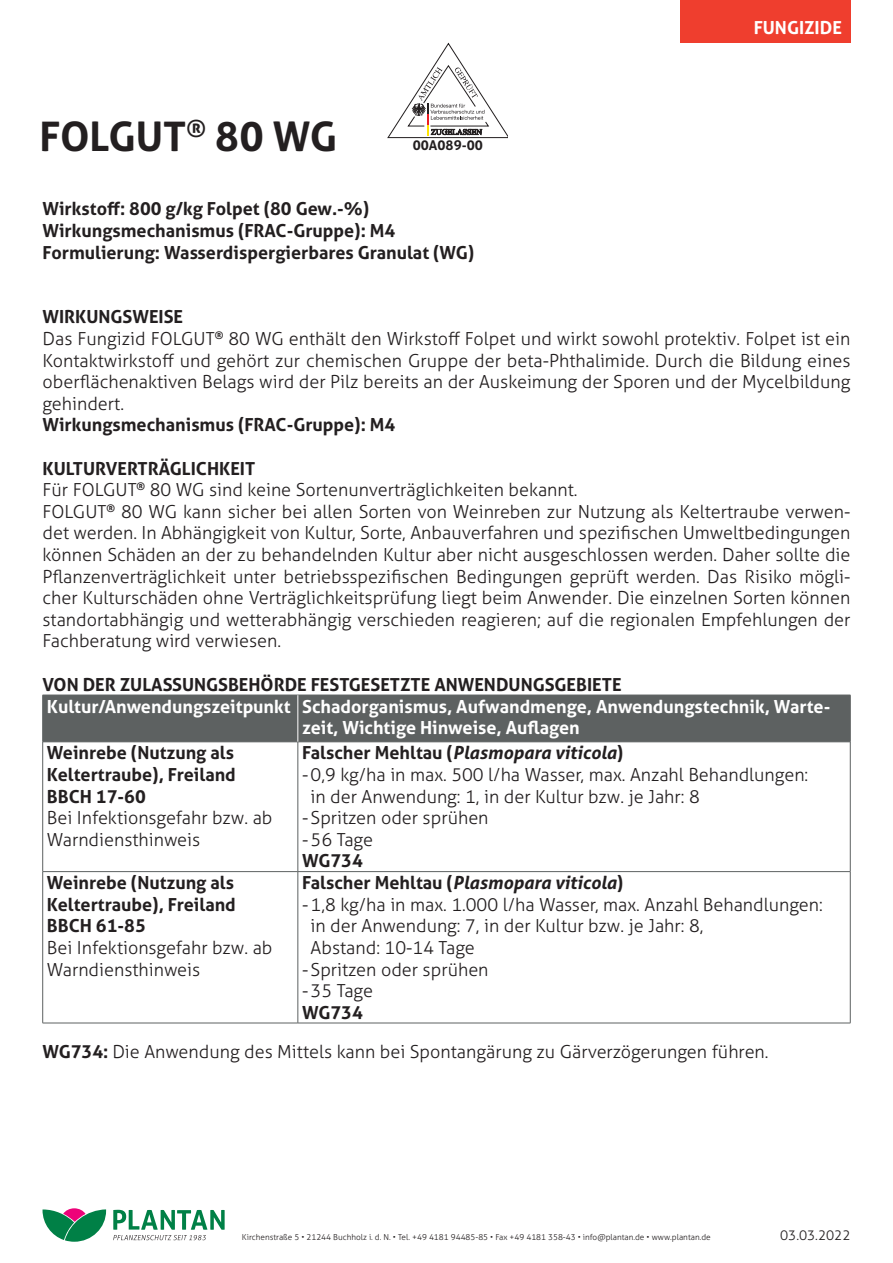
<style>
.page{position:relative;width:893px;height:1263px;background:#fff}
.page>*{position:absolute;margin:0;border:0;box-sizing:border-box;transform-origin:0 0}
.t1{font:700 40.8px "Aller";color:#231f20}
.t2{font:300 18px/21.6px "Aller";color:#231f20}
.t3{font:700 18px/21.6px "Aller";color:#231f20}
.t4{font:700 18px/21.6px "Aller";color:#fff}
.t5{font:italic 700 18px "Aller";color:#231f20}
.t6{font:300 13.5px "Aller";color:#231f20}
.t7{font:700 13.5px "Aller";color:#231f20}
.t8{font:300 8.25px "Aller";color:#231f20}
.s1{font-style:normal}
.s2{font-weight:700}
</style>
<div class="page">
<div style="left:680px;top:0;width:170px;height:43px;background:#ef3e2e"></div>
<svg style="left:388px;top:43px;width:120px;height:96px"></svg>
<svg style="left:43px;top:1208px;width:63px;height:34px"></svg>
<svg style="left:113px;top:1210px;width:112px;height:30px"></svg>
<div style="left:43px;top:696px;width:807px;height:45px;background:#5d6161"></div>
<hr style="left:43px;top:695px;width:255px;height:1px;background:#5d6161">
<hr style="left:42px;top:695px;width:1px;height:47px;background:#5d6161">
<hr style="left:298px;top:695px;width:552px;height:1px;background:#5d6161">
<hr style="left:850px;top:695px;width:1px;height:47px;background:#5d6161">
<hr style="left:42px;top:742px;width:1px;height:129px;background:#5d6161">
<hr style="left:850px;top:742px;width:1px;height:129px;background:#5d6161">
<hr style="left:42px;top:872px;width:1px;height:151px;background:#5d6161">
<hr style="left:850px;top:872px;width:1px;height:151px;background:#5d6161">
<hr style="left:43px;top:1023px;width:255px;height:1px;background:#5d6161">
<hr style="left:298px;top:1023px;width:552px;height:1px;background:#5d6161">
<hr style="left:43px;top:741px;width:255px;height:1px;background:#5d6161">
<hr style="left:298px;top:741px;width:552px;height:1px;background:#5d6161">
<hr style="left:298px;top:742px;width:1px;height:129px;background:#5d6161">
<hr style="left:43px;top:871px;width:255px;height:1px;background:#5d6161">
<hr style="left:298px;top:871px;width:552px;height:1px;background:#5d6161">
<hr style="left:298px;top:872px;width:1px;height:151px;background:#5d6161">
<hr style="left:298px;top:695px;width:1px;height:47px;background:#fff">
<p class="t1" style="left:39px;top:111px;width:299px">FOLGUT<sup>®</sup> 80 WG</p>
<p class="t7" style="left:413px;top:137px;width:72px">00A089-00</p>
<p class="t3" style="left:43px;top:198px;width:328px">Wirkstoff: 800 g/kg Folpet (80 Gew.-%)</p>
<p class="t3" style="left:43px;top:220px;width:354px">Wirkungsmechanismus (FRAC-Gruppe): M4</p>
<p class="t3" style="left:43px;top:241px;width:433px">Formulierung: Wasserdispergierbares Granulat (WG)</p>
<p class="t4" style="left:754px;top:17px;width:90px">FUNGIZIDE</p>
<p class="t3" style="left:43px;top:306px;width:142px">WIRKUNGSWEISE</p>
<p class="t2" style="left:43px;top:328px;width:809px;text-align:justify">Das Fungizid FOLGUT<sup>®</sup> 80 WG enthält den Wirkstoff Folpet und wirkt sowohl protektiv. Folpet ist ein Kontaktwirkstoff und gehört zur chemischen Gruppe der beta-Phthalimide. Durch die Bildung eines oberflächenaktiven Belags wird der Pilz bereits an der Auskeimung der Sporen und der Mycelbildung gehindert.</p>
<p class="t3" style="left:43px;top:414px;width:354px">Wirkungsmechanismus (FRAC-Gruppe): M4</p>
<p class="t3" style="left:43px;top:457px;width:214px">KULTURVERTRÄGLICHKEIT</p>
<p class="t2" style="left:43px;top:479px;width:537px">Für FOLGUT<sup>®</sup> 80 WG sind keine Sortenunverträglichkeiten bekannt.</p>
<p class="t2" style="left:43px;top:501px;width:809px;text-align:justify">FOLGUT<sup>®</sup> 80 WG kann sicher bei allen Sorten von Weinreben zur Nutzung als Keltertraube verwen&shy;det werden. In Abhängigkeit von Kultur, Sorte, Anbauverfahren und spezifischen Umweltbedingungen können Schäden an der zu behandelnden Kultur aber nicht ausgeschlossen werden. Daher sollte die Pflanzenverträglichkeit unter betriebsspezifischen Bedingungen geprüft werden. Das Risiko mögli&shy;cher Kulturschäden ohne Verträglichkeitsprüfung liegt beim Anwender. Die einzelnen Sorten können standortabhängig und wetterabhängig verschieden reagieren; auf die regionalen Empfehlungen der Fachberatung wird verwiesen.</p>
<p class="t3" style="left:43px;top:673px;width:581px">VON DER ZULASSUNGSBEHÖRDE FESTGESETZTE ANWENDUNGSGEBIETE</p>
<p class="t4" style="left:47px;top:695px;width:245px">Kultur/Anwendungszeitpunkt</p>
<p class="t4" style="left:302px;top:695px;width:530px">Schadorganismus, Aufwandmenge, Anwendungstechnik, Warte&shy;zeit, Wichtige Hinweise, Auflagen</p>
<p class="t3" style="left:47px;top:742px;width:190px">Weinrebe (Nutzung als<br>Keltertraube), Freiland</p>
<p class="t3" style="left:47px;top:785px;width:100px">BBCH 17-60</p>
<p class="t2" style="left:47px;top:807px;width:227px">Bei Infektionsgefahr bzw. ab<br>Warndiensthinweis</p>
<p class="t5" style="left:302px;top:742px;width:323px"><span class="s1">Falscher Mehltau (</span>Plasmopara viticola<span class="s1">)</span></p>
<p class="t2" style="left:311px;top:764px;width:499px;text-indent:-9px">-0,9 kg/ha in max. 500 l/ha Wasser, max. Anzahl Behandlungen: in der Anwendung: 1, in der Kultur bzw. je Jahr: 8</p>
<p class="t2" style="left:302px;top:807px;width:188px">-Spritzen oder sprühen</p>
<p class="t2" style="left:302px;top:828px;width:72px">-56 Tage</p>
<p class="t3" style="left:302px;top:850px;width:62px">WG734</p>
<p class="t5" style="left:302px;top:871px;width:323px"><span class="s1">Falscher Mehltau (</span>Plasmopara viticola<span class="s1">)</span></p>
<p class="t2" style="left:311px;top:893px;width:514px;text-indent:-9px">-1,8 kg/ha in max. 1.000 l/ha Wasser, max. Anzahl Behandlungen: in der Anwendung: 7, in der Kultur bzw. je Jahr: 8,<br>Abstand: 10-14 Tage</p>
<p class="t2" style="left:302px;top:958px;width:188px">-Spritzen oder sprühen</p>
<p class="t2" style="left:302px;top:980px;width:72px">-35 Tage</p>
<p class="t3" style="left:302px;top:1001px;width:62px">WG734</p>
<p class="t2" style="left:43px;top:1041px;width:728px"><span class="s2">WG734:</span> Die Anwendung des Mittels kann bei Spontangärung zu Gärverzögerungen führen.</p>
<p class="t3" style="left:47px;top:872px;width:190px">Weinrebe (Nutzung als<br>Keltertraube), Freiland</p>
<p class="t3" style="left:47px;top:915px;width:100px">BBCH 61-85</p>
<p class="t2" style="left:47px;top:937px;width:227px">Bei Infektionsgefahr bzw. ab<br>Warndiensthinweis</p>
<p class="t8" style="left:242px;top:1232px;width:470px">Kirchenstraße 5 • 21244 Buchholz i. d. N. • Tel. +49 4181 94485-85 • Fax +49 4181 358-43 • info@plantan.de • www.plantan.de</p>
<p class="t6" style="left:780px;top:1227px;width:72px">03.03.2022</p>
</div>
